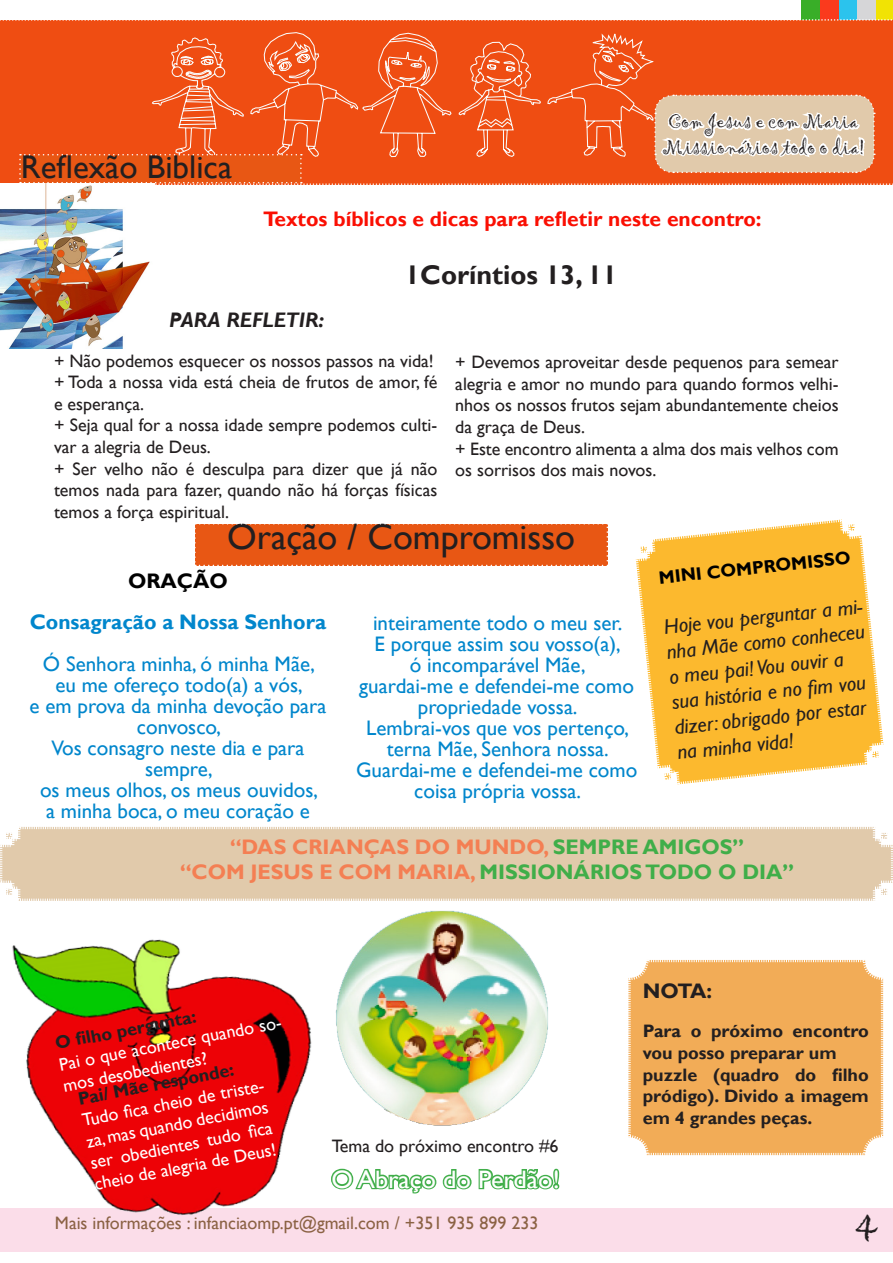
<style>
.page{position:relative;width:893px;height:1263px;background:#fff}
.page>*{position:absolute;margin:0;border:0;box-sizing:border-box;transform-origin:0 0}
.t1{font:45px "Gigi";color:#231f20}
.t2{font:36px "Gill Sans";color:#231f20}
.t3{font:33px "Gill Sans";color:#231f20}
.t4{font:700 27px "Gill Sans";color:#231f20}
.t5{font:25.2px "Gill Sans";color:#fff;scale:1.04 1}
.t6{font:21px/21px "Gill Sans";color:#0086cc;text-align:center}
.t7{font:italic 21px/25.2px "Gill Sans";color:#231f20}
.t8{font:700 21px "Gill Sans";color:#fa0f03}
.t9{font:700 21px "Gill Sans";color:#40ae49}
.t10{font:21px/25.2px "Gigi";color:#231f20}
.t11{font:700 21px "Gill Sans";color:#f47f53}
.t12{font:700 21px "Gill Sans";color:#0086cc}
.t13{font:italic 700 21px "Gill Sans";color:#231f20}
.t14{font:700 21px "Gill Sans";color:#000}
.t15{font:700 21px "Gill Sans";color:#231f20}
.t16{font:18px/21.6px "Gill Sans";color:#231f20}
.t17{font:700 18px/21.6px "Gill Sans";color:#231f20}
.t18{font:18px/21.6px "Gill Sans";color:#fff}
.t19{font:18px "Gill Sans";color:#8b6244}
.t20{font:700 18px "Gill Sans";color:#000}
.s1{color:#40ae49}
.s2{color:#f47f53}
</style>
<div class="page">
<div style="left:874px;top:0;width:19px;height:73px;background:#f1e304"></div>
<div style="left:0;top:1208px;width:893px;height:43px;background:#fbdde9"></div>
<div style="left:857px;top:0;width:19px;height:66px;background:#d6d6d8"></div>
<div style="left:839px;top:0;width:18px;height:66px;background:#2bc3ed"></div>
<div style="left:820px;top:0;width:19px;height:70px;background:#fa3a1d"></div>
<div style="left:802px;top:0;width:18px;height:50px;background:#39ae28"></div>
<div style="left:0;top:20px;width:893px;height:164px;background:#ef4d12"></div>
<svg style="left:0;top:19px;width:892px;height:2px"></svg>
<svg style="left:635px;top:519px;width:249px;height:266px"></svg>
<svg style="left:0;top:827px;width:893px;height:74px;background:#e2ccae"></svg>
<svg style="left:171px;top:32px;width:483px;height:51px"></svg>
<img style="left:324px;top:882px;width:233px;height:244px">
<img style="left:12px;top:902px;width:334px;height:313px">
<svg style="left:329px;top:1167px;width:231px;height:28px"></svg>
<svg style="left:628px;top:960px;width:256px;height:196px;background:#f2af5e"></svg>
<svg style="left:0;top:83px;width:893px;height:102px"></svg>
<img style="left:0;top:184px;width:154px;height:165px">
<div style="left:195px;top:524px;width:413px;height:42px;background:#e85714"></div>
<p class="t3" style="left:21px;top:148px;width:213px">Reflexão Biblica</p>
<p class="t10" style="left:663px;top:110px;width:204px">Com Jesus e com Maria<br>Missionários todo o dia!</p>
<p class="t8" style="left:263px;top:206px;width:500px">Textos bíblicos e dicas para refletir neste encontro:</p>
<p class="t4" style="left:405px;top:258px;width:213px">1Coríntios 13, 11</p>
<p class="t13" style="left:169px;top:308px;width:157px">PARA REFLETIR:</p>
<p class="t16" style="left:54px;top:350px;width:381px">+ Não podemos esquecer os nossos passos na vida!</p>
<p class="t16" style="left:54px;top:372px;width:385px">+ Toda a nossa vida está cheia de frutos de amor, fé e esperança.</p>
<p class="t16" style="left:54px;top:415px;width:385px">+ Seja qual for a nossa idade sempre podemos culti&shy;var a alegria de Deus.</p>
<p class="t16" style="left:54px;top:458px;width:385px;text-align:justify">+ Ser velho não é desculpa para dizer que já não temos nada para fazer, quando não há forças físicas temos a força espiritual.</p>
<p class="t16" style="left:455px;top:352px;width:385px;text-align:justify">+ Devemos aproveitar desde pequenos para semear alegria e amor no mundo para quando formos velhi&shy;nhos os nossos frutos sejam abundantemente cheios da graça de Deus.</p>
<p class="t16" style="left:455px;top:438px;width:385px">+ Este encontro alimenta a alma dos mais velhos com os sorrisos dos mais novos.</p>
<p class="t2" style="left:227px;top:516px;width:349px">Oração / Compromisso</p>
<p class="t14" style="left:128px;top:569px;width:101px">ORAÇÃO</p>
<p class="t12" style="left:30px;top:609px;width:298px">Consagração a Nossa Senhora</p>
<p class="t6" style="left:43px;top:654px;width:274px">Ó Senhora minha, ó minha Mãe,</p>
<p class="t6" style="left:55px;top:675px;width:249px">eu me ofereço todo(a) a vós,</p>
<p class="t6" style="left:30px;top:696px;width:298px">e em prova da minha devoção para convosco,</p>
<p class="t6" style="left:52px;top:738px;width:254px">Vos consagro neste dia e para sempre,</p>
<p class="t6" style="left:40px;top:780px;width:279px">os meus olhos, os meus ouvidos,</p>
<p class="t6" style="left:46px;top:801px;width:265px">a minha boca, o meu coração e</p>
<p class="t6" style="left:373px;top:613px;width:251px">inteiramente todo o meu ser.</p>
<p class="t6" style="left:375px;top:634px;width:248px">E porque assim sou vosso(a),</p>
<p class="t6" style="left:410px;top:655px;width:177px">ó incomparável Mãe,</p>
<p class="t6" style="left:359px;top:676px;width:276px">guardai-me e defendei-me como propriedade vossa.</p>
<p class="t6" style="left:366px;top:718px;width:264px">Lembrai-vos que vos pertenço, terna Mãe, Senhora nossa.</p>
<p class="t6" style="left:356px;top:760px;width:283px">Guardai-me e defendei-me como coisa própria vossa.</p>
<p class="t20" style="left:658px;top:567px;width:194px;rotate:-6deg">MINI COMPROMISSO</p>
<p class="t7" style="left:663px;top:615px;width:206px;rotate:-6deg">Hoje vou perguntar a mi&shy;nha Mãe como conheceu o meu pai! Vou ouvir a sua história e no fi m vou dizer: obrigado por estar na minha vida!</p>
<p class="t11" style="left:230px;top:834px;width:516px">“DAS CRIANÇAS DO MUNDO, <span class="s1">SEMPRE AMIGOS”</span></p>
<p class="t9" style="left:180px;top:859px;width:616px"><span class="s2">“COM JESUS E COM MARIA,</span> MISSIONÁRIOS TODO O DIA”</p>
<p class="t17" style="left:53px;top:1033px;width:145px;rotate:-11deg">O fi lho pergunta:</p>
<p class="t18" style="left:57px;top:1054px;width:231px;rotate:-11deg">Pai o que acontece quando so&shy;mos desobedientes?</p>
<p class="t17" style="left:76px;top:1089px;width:160px;rotate:-11deg">Pai/ Mãe responde:</p>
<p class="t18" style="left:80px;top:1110px;width:190px;rotate:-11deg">Tudo fi ca cheio de triste&shy;za, mas quando decidimos ser obedientes tudo fi ca cheio de alegria de Deus!</p>
<p class="t16" style="left:332px;top:1135px;width:228px">Tema do próximo encontro #6</p>
<p class="t5" style="left:331px;top:1164px;width:221px">O Abraço do Perdão!</p>
<p class="t15" style="left:643px;top:978px;width:71px">NOTA:</p>
<p class="t17" style="left:643px;top:1021px;width:228px">Para o próximo encontro vou posso preparar um</p>
<p class="t17" style="left:643px;top:1064px;width:228px;text-align:justify">puzzle (quadro do filho pródigo). Divido a imagem em 4 grandes peças.</p>
<p class="t19" style="left:55px;top:1212px;width:485px">Mais informações : infanciaomp.pt@gmail.com / +351 935 899 233</p>
<p class="t1" style="left:855px;top:1197px;width:25px">4</p>
</div>
